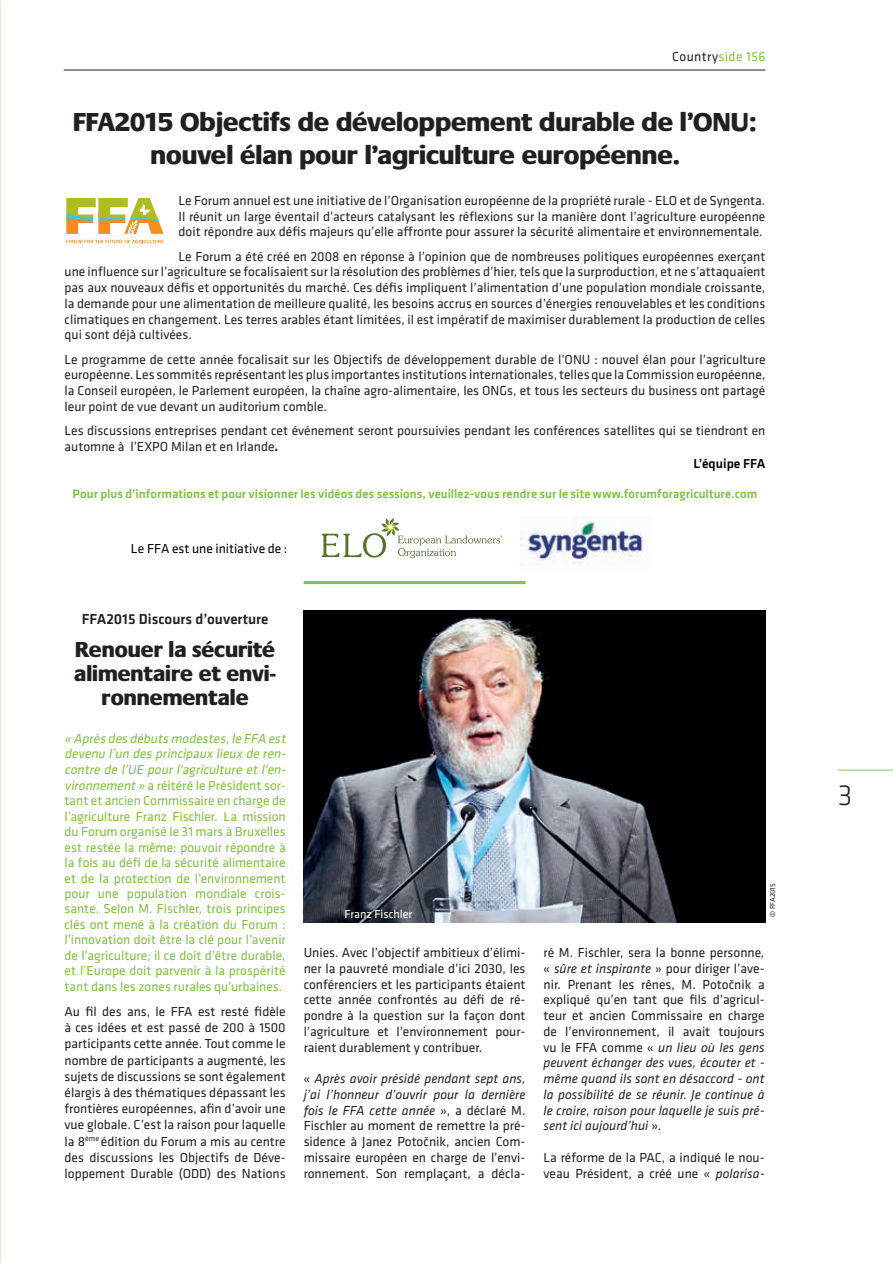
<style>
.page{position:relative;width:893px;height:1263px;background:#fff}
.page>*{position:absolute;margin:0;border:0;box-sizing:border-box;transform-origin:0 0}
.t1{font:300 30px "Klavika";color:#231f20}
.t2{font:800 27px/33px "Praxis";color:#231f20;text-align:center}
.t3{font:800 22.5px/24.5px "Praxis";color:#231f20;text-align:center}
.t4{font:500 15px "Klavika";color:#231f20}
.t5{font:13.5px/15.8px "Klavika";color:#222;text-align:justify}
.t6{font:13.5px/15.8px "Klavika";color:#231f20;text-align:justify}
.t7{font:13.5px/15.5px "Klavika";letter-spacing:-.005em;color:#7fc241}
.t8{font:13.5px "Klavika";color:#000}
.t9{font:13.5px "Klavika";letter-spacing:.03em;color:#231f20}
.t10{font:500 13.5px "Klavika";color:#000}
.t11{font:500 12.75px "Klavika";color:#7fc241}
.t12{font:12px "Klavika";letter-spacing:-.005em;color:#fff}
.t13{font:7.5px "Klavika";color:#231f20}
.s1{color:#7fc241}
.s2{font-weight:700}
.s3{font-style:italic}
</style>
<div class="page">
<hr style="left:838px;top:770px;width:55px;height:1px;background:#7fc241">
<hr style="left:64px;top:70px;width:701px;height:1px;background:#231f20">
<img style="left:521px;top:516px;width:123px;height:50px">
<img style="left:0;top:928px;width:1px;height:250px">
<svg style="left:66px;top:198px;width:98px;height:45px"></svg>
<img style="left:304px;top:610px;width:461px;height:312px">
<svg style="left:322px;top:518px;width:180px;height:40px"></svg>
<hr style="left:304px;top:581px;width:221px;height:3px;background:#7fc241">
<p class="t9" style="left:672px;top:49px;width:95px">Country<span class="s1">side 156</span></p>
<h2 class="t2" style="left:73px;top:106px;width:685px">FFA2015 Objectifs de développement durable de l’ONU: nouvel élan pour l’agriculture européenne.</h2>
<p class="t5" style="left:179px;top:193px;width:588px">Le Forum annuel est une initiative de l’Organisation européenne de la propriété rurale - ELO et de Syngenta.<br>Il réunit un large éventail d’acteurs catalysant les réflexions sur la manière dont l’agriculture européenne doit répondre aux défis majeurs qu’elle affronte pour assurer la sécurité alimentaire et environnementale.</p>
<p class="t5" style="left:65px;top:248px;width:702px;text-indent:114px">Le Forum a été créé en 2008 en réponse à l’opinion que de nombreuses politiques européennes exerçant une influence sur l’agriculture se focalisaient sur la résolution des problèmes d’hier, tels que la surproduction, et ne s’attaquaient pas aux nouveaux défis et opportunités du marché. Ces défis impliquent l’alimentation d’une population mondiale croissante, la demande pour une alimentation de meilleure qualité, les besoins accrus en sources d’énergies renouvelables et les conditions climatiques en changement. Les terres arables étant limitées, il est impératif de maximiser durablement la production de celles qui sont déjà cultivées.</p>
<p class="t5" style="left:65px;top:352px;width:702px">Le programme de cette année focalisait sur les Objectifs de développement durable de l’ONU : nouvel élan pour l’agriculture européenne. Les sommités représentant les plus importantes institutions internationales, telles que la Commission européenne, la Conseil européen, le Parlement européen, la chaîne agro-alimentaire, les ONGs, et tous les secteurs du business ont partagé leur point de vue devant un auditorium comble.</p>
<p class="t5" style="left:65px;top:423px;width:702px">Les discussions entreprises pendant cet événement seront poursuivies pendant les conférences satellites qui se tiendront en automne à l’EXPO Milan et en Irlande<span class="s2">.</span></p>
<p class="t10" style="left:694px;top:457px;width:73px">L’équipe FFA</p>
<p class="t11" style="left:73px;top:487px;width:686px">Pour plus d’informations et pour visionner les vidéos des sessions, veuillez-vous rendre sur le site www.forumforagriculture.com</p>
<p class="t8" style="left:131px;top:541px;width:158px">Le FFA est une initiative de :</p>
<p class="t4" style="left:82px;top:610px;width:188px">FFA2015 Discours d’ouverture</p>
<h3 class="t3" style="left:74px;top:637px;width:203px">Renouer la sécurité alimentaire et envi&shy;ronnementale</h3>
<p class="t7" style="left:65px;top:731px;width:225px"><span class="s3">« Après des débuts modestes,le FFA est devenu l’un des principaux lieux de ren&shy;contre de l’UE pour l’agriculture et l’en&shy;vironnement»</span> a réitéré le Président sor&shy;tant et ancien Commissaire en charge de l’agriculture Franz Fischler. La mission du Forum organisé le 31 mars à Bruxelles est restée la même: pouvoir répondre à la fois au défi de la sécurité alimentaire et de la protection de l’environnement pour une population mondiale crois&shy;sante. Selon M. Fischler, trois principes clés ont mené à la création du Forum : l’innovation doit être la clé pour l’avenir de l’agriculture; il ce doit d’être durable, et l’Europe doit parvenir à la prospérité tant dans les zones rurales qu’urbaines.</p>
<p class="t6" style="left:65px;top:1004px;width:223px;line-height:16.2px">Au fil des ans, le FFA est resté fidèle à ces idées et est passé de 200 à 1500 participants cette année. Tout comme le nombre de participants a augmenté, les sujets de discussions se sont également élargis à des thématiques dépassant les frontières européennes, afin d’avoir une vue globale. C’est la raison pour laquelle la 8<sup>ème</sup> édition du Forum a mis au centre des discussions les Objectifs de Déve&shy;loppement Durable (ODD) des Nations</p>
<p class="t12" style="left:344px;top:908px;width:69px">Franz Fischler</p>
<p class="t6" style="left:304px;top:945px;width:223px">Unies. Avec l’objectif ambitieux d’élimi&shy;ner la pauvreté mondiale d’ici 2030, les conférenciers et les participants étaient cette année confrontés au défi de ré&shy;pondre à la question sur la façon dont l’agriculture et l’environnement pour&shy;raient durablement y contribuer.</p>
<p class="t6" style="left:304px;top:1071px;width:223px">« <span class="s3">Après avoir présidé pendant sept ans, j’ai l’honneur d’ouvrir pour la dernière fois le FFA cette année</span> », a déclaré M.<br>Fischler au moment de remettre la pré&shy;sidence à Janez Potočnik, ancien Com&shy;missaire européen en charge de l’envi&shy;ronnement. Son remplaçant, a décla-</p>
<p class="t13" style="left:769px;top:917px;width:35px;rotate:-90deg">© FFA2015</p>
<p class="t6" style="left:543px;top:945px;width:223px">ré M. Fischler, sera la bonne personne<span class="s3">, </span>« <span class="s3">sûre et inspirante</span> » pour diriger l’ave&shy;nir. Prenant les rênes, M. Potočnik a expliqué qu’en tant que fils d’agricul&shy;teur et ancien Commissaire en charge de l’environnement, il avait toujours vu le FFA comme « <span class="s3">un lieu où les gens peuvent échanger des vues, écouter et - même quand ils sont en désaccord - ont la possibilité de se réunir. Je continue à le croire, raison pour laquelle je suis pré&shy;sent ici aujourd’hui</span> ».</p>
<p class="t6" style="left:543px;top:1150px;width:223px">La réforme de la PAC, a indiqué le nou&shy;veau Président, a créé une « <span class="s3">polarisa-</span></p>
<h1 class="t1" style="left:838px;top:779px;width:16px">3</h1>
</div>
